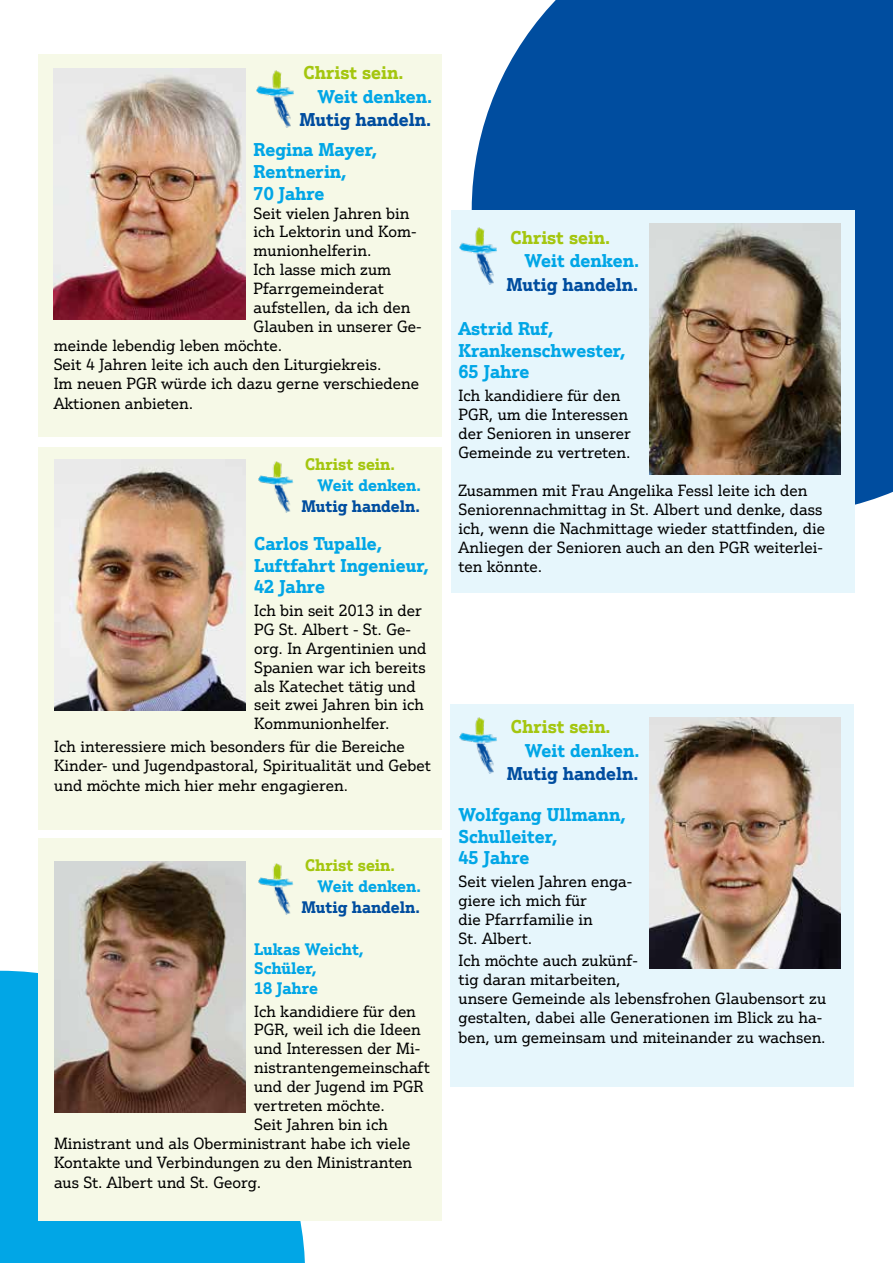
<style>
.page{position:relative;width:893px;height:1263px;background:#fff}
.page>*{position:absolute;margin:0;border:0;box-sizing:border-box;transform-origin:0 0}
.t1{font:700 18px/21.6px "Justus Pro";color:#01a6e6}
.t2{font:700 18px "Justus Pro";color:#004d9f}
.t3{font:700 18px "Justus Pro";color:#a4c60f}
.t4{font:700 16.2px/19.6px "Justus Pro";color:#01a6e6}
.t5{font:700 16.2px "Justus Pro";color:#004d9f}
.t6{font:700 16.2px "Justus Pro";color:#a4c60f}
.t7{font:15.75px/18.9px "Justus Pro";color:#000}
.s1{font-size:15px}
</style>
<div class="page">
<div style="left:0;top:971px;width:305px;height:292px;background:#01a6e6"></div>
<div style="left:472px;top:0;width:421px;height:505px;background:#004d9f"></div>
<div style="left:38px;top:54px;width:404px;height:383px;background:#f6f9e7"></div>
<img style="left:54px;top:68px;width:191px;height:251px">
<img style="left:256px;top:70px;width:38px;height:57px">
<div style="left:451px;top:210px;width:404px;height:383px;background:#e6f6fc"></div>
<img style="left:649px;top:224px;width:191px;height:251px">
<img style="left:459px;top:227px;width:38px;height:57px">
<div style="left:38px;top:447px;width:404px;height:382px;background:#f6f9e7"></div>
<img style="left:54px;top:460px;width:192px;height:250px">
<img style="left:259px;top:461px;width:34px;height:51px">
<div style="left:450px;top:704px;width:404px;height:383px;background:#e6f6fc"></div>
<img style="left:649px;top:717px;width:192px;height:251px">
<img style="left:459px;top:717px;width:38px;height:57px">
<div style="left:38px;top:838px;width:404px;height:383px;background:#f6f9e7"></div>
<img style="left:54px;top:861px;width:192px;height:251px">
<img style="left:259px;top:863px;width:34px;height:51px">
<p class="t3" style="left:304px;top:61px;width:101px">Christ sein.</p>
<p class="t1" style="left:317px;top:85px;width:116px">Weit denken.</p>
<p class="t2" style="left:299px;top:108px;width:133px">Mutig handeln.</p>
<p class="t1" style="left:254px;top:139px;width:125px">Regina Mayer,<br>Rentnerin,<br>70 Jahre</p>
<p class="t7" style="left:254px;top:203px;width:157px">Seit vielen Jahren bin</p>
<p class="t7" style="left:254px;top:222px;width:164px">ich Lektorin und Kom-</p>
<p class="t7" style="left:254px;top:241px;width:120px">munionhelferin.</p>
<p class="t7" style="left:254px;top:260px;width:139px">Ich lasse mich zum</p>
<p class="t7" style="left:254px;top:279px;width:132px">Pfarrgemeinderat</p>
<p class="t7" style="left:254px;top:298px;width:158px">aufstellen, da ich den</p>
<p class="t7" style="left:254px;top:317px;width:170px">Glauben in unserer Ge-</p>
<p class="t7" style="left:54px;top:336px;width:230px">meinde lebendig leben möchte.</p>
<p class="t7" style="left:54px;top:354px;width:329px">Seit 4 Jahren leite ich auch den Liturgiekreis.</p>
<p class="t7" style="left:54px;top:373px;width:367px">Im neuen PGR würde ich dazu gerne verschiedene</p>
<p class="t7" style="left:54px;top:393px;width:141px">Aktionen anbieten.</p>
<p class="t6" style="left:305px;top:453px;width:91px">Christ sein.</p>
<p class="t4" style="left:318px;top:475px;width:105px">Weit denken.</p>
<p class="t5" style="left:301px;top:495px;width:120px">Mutig handeln.</p>
<p class="t1" style="left:254px;top:532px;width:176px">Carlos Tupalle,<br>Luftfahrt Ingenieur,<br>42 Jahre</p>
<p class="t7" style="left:254px;top:600px;width:174px">Ich bin seit 2013 in der<br>PG St. Albert - St. Ge&shy;org. In Argentinien und<br>Spanien war ich bereits als Katechet tätig und seit zwei Jahren bin ich<br>Kommunionhelfer.</p>
<p class="t7" style="left:54px;top:736px;width:378px;line-height:19.4px">Ich interessiere mich besonders für die Bereiche<br>Kinder- und Jugendpastoral, Spiritualität und Gebet und möchte mich hier mehr engagieren<span class="s1">.</span></p>
<p class="t6" style="left:305px;top:855px;width:91px">Christ sein.</p>
<p class="t4" style="left:318px;top:876px;width:105px">Weit denken.</p>
<p class="t5" style="left:301px;top:897px;width:120px">Mutig handeln.</p>
<p class="t4" style="left:254px;top:939px;width:111px">Lukas Weicht,<br>Schüler,<br>18 Jahre</p>
<p class="t7" style="left:254px;top:1001px;width:163px">Ich kandidiere für den</p>
<p class="t7" style="left:254px;top:1020px;width:168px">PGR, weil ich die Ideen</p>
<p class="t7" style="left:254px;top:1039px;width:168px">und Interessen der Mi-</p>
<p class="t7" style="left:254px;top:1058px;width:178px">nistrantengemeinschaft</p>
<p class="t7" style="left:254px;top:1077px;width:171px">und der Jugend im PGR</p>
<p class="t7" style="left:254px;top:1096px;width:132px">vertreten möchte.</p>
<p class="t7" style="left:254px;top:1115px;width:135px">Seit Jahren bin ich</p>
<p class="t7" style="left:54px;top:1133px;width:358px">Ministrant und als Oberministrant habe ich viele</p>
<p class="t7" style="left:54px;top:1152px;width:360px">Kontakte und Verbindungen zu den Ministranten</p>
<p class="t7" style="left:54px;top:1172px;width:209px">aus St. Albert und St. Georg.</p>
<p class="t3" style="left:511px;top:226px;width:101px">Christ sein.</p>
<p class="t1" style="left:524px;top:250px;width:116px">Weit denken.</p>
<p class="t2" style="left:506px;top:273px;width:133px">Mutig handeln.</p>
<p class="t1" style="left:459px;top:317px;width:168px">Astrid Ruf,<br>Krankenschwester,<br>65 Jahre</p>
<p class="t7" style="left:459px;top:386px;width:174px">Ich kandidiere für den<br>PGR, um die Interessen der Senioren in unserer<br>Gemeinde zu vertreten.</p>
<p class="t7" style="left:459px;top:480px;width:368px">Zusammen mit Frau Angelika Fessl leite ich den Seniorennachmittag in St. Albert und denke, dass ich, wenn die Nachmittage wieder stattfinden, die Anliegen der Senioren auch an den PGR weiterlei&shy;ten könnte.</p>
<p class="t3" style="left:511px;top:715px;width:101px">Christ sein.</p>
<p class="t1" style="left:525px;top:739px;width:116px">Weit denken.</p>
<p class="t2" style="left:507px;top:762px;width:133px">Mutig handeln.</p>
<p class="t1" style="left:459px;top:803px;width:168px">Wolfgang Ullmann,<br>Schulleiter,<br>45 Jahre</p>
<p class="t7" style="left:459px;top:871px;width:175px">Seit vielen Jahren enga&shy;giere ich mich für<br>die Pfarrfamilie in<br>St. Albert.</p>
<p class="t7" style="left:459px;top:951px;width:369px">Ich möchte auch zukünf-<br>tig daran mitarbeiten,<br>unsere Gemeinde als lebensfrohen Glaubensort zu gestalten, dabei alle Generationen im Blick zu ha&shy;ben, um gemeinsam und miteinander zu wachsen.</p>
</div>
